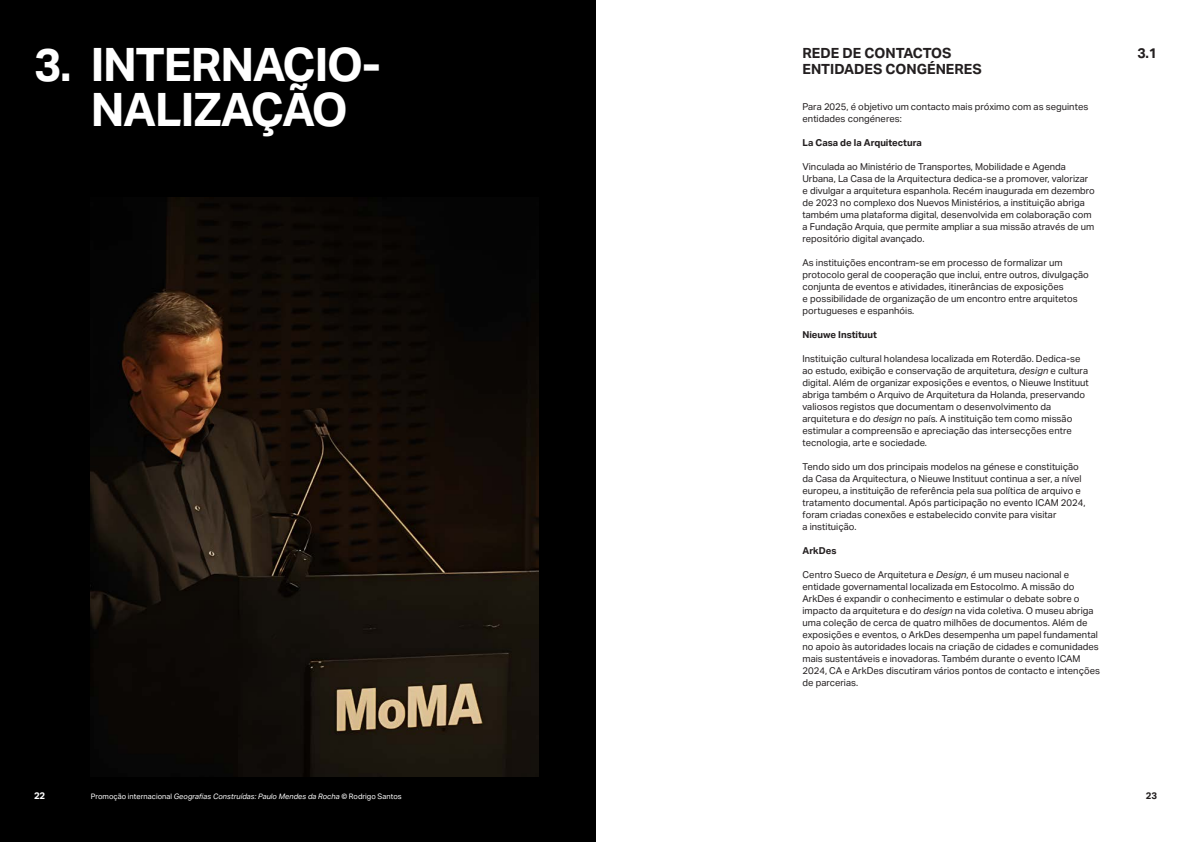
<style>
.page{position:relative;width:1191px;height:842px;background:#fff}
.page>*{position:absolute;margin:0;border:0;box-sizing:border-box;transform-origin:0 0}
.titulo_0_0{font:700 46px "Aktiv Grotesk";letter-spacing:-.025em;color:#fff}
.texto_PT{font:700 14px "Aktiv Grotesk";color:#231f20}
.texto_PT-2{font:9.5px/12px "Aktiv Grotesk";color:#231f20}
.texto_PT-3{font:700 9.5px "Aktiv Grotesk";color:#231f20}
.t1{font:700 9.5px "Aktiv Grotesk";color:#fff}
.texto_PT-4{font:italic 7.5px "Aktiv Grotesk";color:#fff}
.s1{font-style:italic}
.s2{font-style:normal}
</style>
<div class="page">
<div style="left:0;top:0;width:595px;height:842px;background:#000"></div>
<img style="left:91px;top:197px;width:448px;height:580px">
<p class="titulo_0_0" style="left:34px;top:38px;width:348px">3. INTERNACIO-</p>
<p class="titulo_0_0" style="left:91px;top:83px;width:259px">NALIZAÇÃO</p>
<p class="texto_PT" style="left:802px;top:45px;width:150px">REDE DE CONTACTOS</p>
<p class="texto_PT" style="left:802px;top:61px;width:181px">ENTIDADES CONGÉNERES</p>
<p class="texto_PT-2" style="left:802px;top:100px;width:287px">Para 2025, é objetivo um contacto mais próximo com as seguintes entidades congéneres:</p>
<p class="texto_PT-3" style="left:802px;top:137px;width:121px">La Casa de la Arquitectura</p>
<p class="texto_PT-2" style="left:802px;top:160px;width:294px">Vinculada ao Ministério de Transportes, Mobilidade e Agenda Urbana, La Casa de la Arquitectura dedica-se a promover, valorizar e divulgar a arquitetura espanhola. Recém inaugurada em dezembro de 2023 no complexo dos Nuevos Ministérios, a instituição abriga também uma plataforma digital, desenvolvida em colaboração com a Fundação Arquia, que permite ampliar a sua missão através de um repositório digital avançado.</p>
<p class="texto_PT-2" style="left:802px;top:256px;width:288px">As instituições encontram-se em processo de formalizar um protocolo geral de cooperação que inclui, entre outros, divulgação conjunta de eventos e atividades, itinerâncias de exposições</p>
<p class="texto_PT-2" style="left:802px;top:292px;width:277px">e possibilidade de organização de um encontro entre arquitetos portugueses e espanhóis.</p>
<p class="texto_PT-3" style="left:802px;top:329px;width:76px">Nieuwe Instituut</p>
<p class="texto_PT-2" style="left:802px;top:352px;width:279px">Instituição cultural holandesa localizada em Roterdão. Dedica-se</p>
<p class="texto_PT-2" style="left:802px;top:364px;width:288px">ao estudo, exibição e conservação de arquitetura, <span class="s1">design</span> e cultura digital. Além de organizar exposições e eventos, o Nieuwe Instituut abriga também o Arquivo de Arquitetura da Holanda, preservando valiosos registos que documentam o desenvolvimento da arquitetura e do <span class="s1">design</span> no país. A instituição tem como missão estimular a compreensão e apreciação das intersecções entre tecnologia, arte e sociedade.</p>
<p class="texto_PT-2" style="left:802px;top:460px;width:284px">Tendo sido um dos principais modelos na génese e constituição da Casa da Arquitectura, o Nieuwe Instituut continua a ser, a nível europeu, a instituição de referência pela sua política de arquivo e tratamento documental. Após participação no evento ICAM 2024, foram criadas conexões e estabelecido convite para visitar</p>
<p class="texto_PT-2" style="left:802px;top:520px;width:56px">a instituição.</p>
<p class="texto_PT-3" style="left:802px;top:545px;width:36px">ArkDes</p>
<p class="texto_PT-2" style="left:802px;top:568px;width:299px">Centro Sueco de Arquitetura e <span class="s1">Design</span>, é um museu nacional e entidade governamental localizada em Estocolmo. A missão do ArkDes é expandir o conhecimento e estimular o debate sobre o impacto da arquitetura e do <span class="s1">design</span> na vida coletiva. O museu abriga uma coleção de cerca de quatro milhões de documentos. Além de exposições e eventos, o ArkDes desempenha um papel fundamental no apoio às autoridades locais na criação de cidades e comunidades mais sustentáveis e inovadoras. Também durante o evento ICAM 2024, CA e ArkDes discutiram vários pontos de contacto e intenções de parcerias.</p>
<p class="texto_PT" style="left:1137px;top:45px;width:21px">3.1</p>
<p class="t1" style="left:34px;top:791px;width:13px">22</p>
<p class="texto_PT-4" style="left:91px;top:792px;width:312px"><span class="s2">Promoção internacional</span> Geografias Construídas: Paulo Mendes da Rocha <span class="s2">© Rodrigo Santos</span></p>
<p class="texto_PT-3" style="left:1146px;top:791px;width:13px">23</p>
</div>
